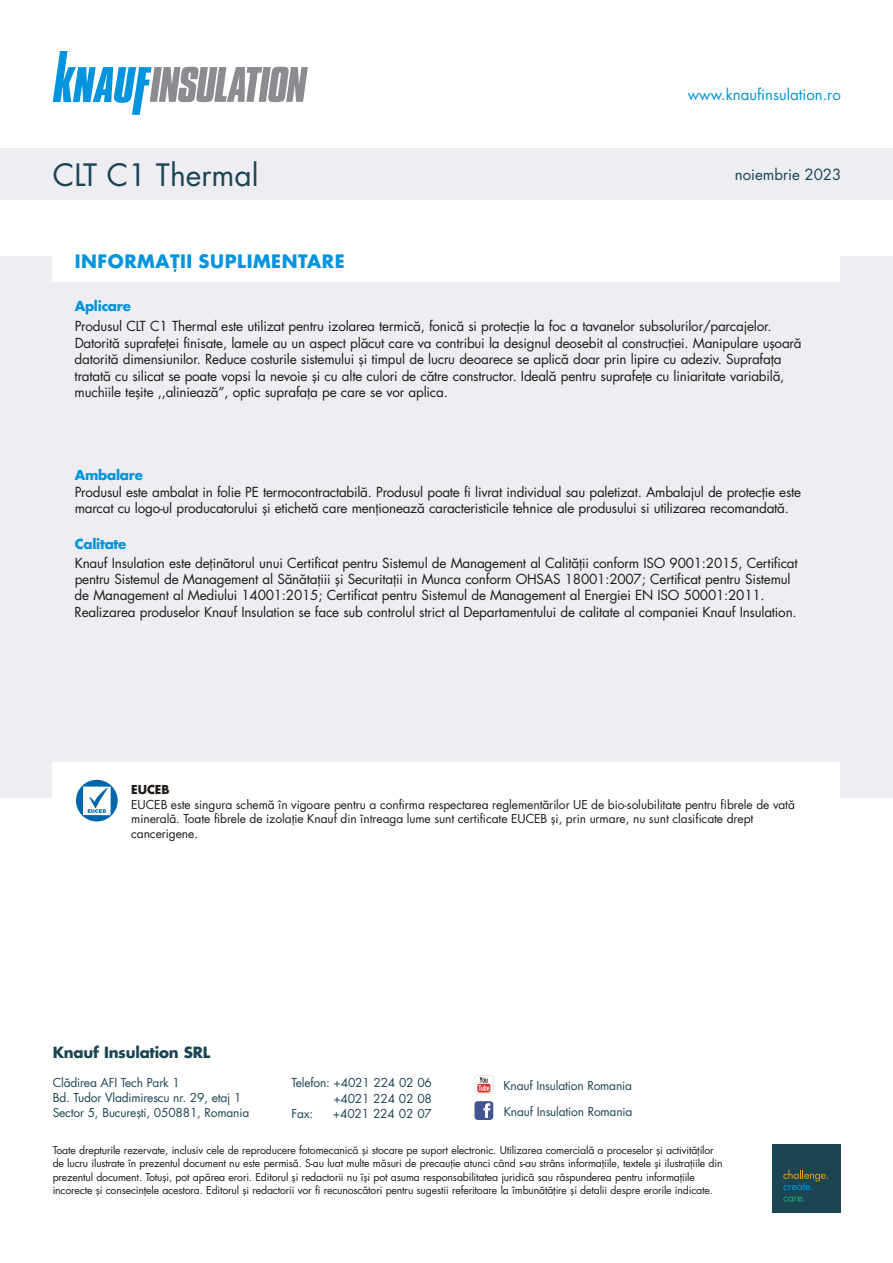
<style>
.page{position:relative;width:893px;height:1263px;background:#fff}
.page>*{position:absolute;margin:0;border:0;box-sizing:border-box;transform-origin:0 0}
.t1{font:30px "Futura CE";color:#1c4554}
.t2{font:700 18px "Futura CE";letter-spacing:.03em;color:#0094de}
.t3{font:15px "Futura CE";color:#0094de}
.t4{font:700 15px "Futura CE";letter-spacing:-.015em;color:#1c4554}
.t5{font:15px "Futura CE";color:#1c4554}
.t6{font:13.5px/16.5px "Futura CE";letter-spacing:-.015em;color:#1f1a17}
.t7{font:700 13.5px "Futura CE";letter-spacing:-.015em;color:#0094de}
.t8{font:12px/14.5px "Futura CE";color:#1f1a17}
.t9{font:12px/15px "Futura CE";letter-spacing:-.015em;color:#1c4554}
.t10{font:700 12px "Futura CE";letter-spacing:-.005em;color:#1f1a17}
.t11{font:10.5px/13.2px "Futura CE";letter-spacing:-.015em;color:#1f1a17}
</style>
<div class="page">
<div style="left:0;top:256px;width:893px;height:541px;background:#ededf2"></div>
<div style="left:0;top:149px;width:893px;height:51px;background:#ededf2"></div>
<svg style="left:53px;top:51px;width:255px;height:64px"></svg>
<div style="left:53px;top:247px;width:787px;height:35px;background:#fff"></div>
<div style="left:772px;top:1144px;width:68px;height:68px;background:#1c4554"></div>
<svg style="left:783px;top:1170px;width:45px;height:20px"></svg>
<svg style="left:783px;top:1196px;width:22px;height:6px"></svg>
<svg style="left:474px;top:1075px;width:19px;height:19px"></svg>
<svg style="left:474px;top:1101px;width:19px;height:19px"></svg>
<div style="left:53px;top:762px;width:787px;height:92px;background:#fff"></div>
<svg style="left:76px;top:780px;width:42px;height:41px"></svg>
<h1 class="t1" style="left:53px;top:165px;width:207px">CLT C1 Thermal</h1>
<p class="t3" style="left:688px;top:89px;width:154px">www.knaufinsulation.ro</p>
<p class="t5" style="left:735px;top:170px;width:108px">noiembrie 2023</p>
<h2 class="t2" style="left:75px;top:255px;width:271px">INFORMAȚII SUPLIMENTARE</h2>
<p class="t7" style="left:75px;top:301px;width:58px">Aplicare</p>
<p class="t6" style="left:75px;top:320px;width:729px">Produsul CLT C1 Thermal este utilizat pentru izolarea termică, fonică si protecție la foc a tavanelor subsolurilor/parcajelor.<br>Datorită suprafeței finisate, lamele au un aspect plăcut care va contribui la designul deosebit al construcției. Manipulare ușoară datorită dimensiunilor. Reduce costurile sistemului și timpul de lucru deoarece se aplică doar prin lipire cu adeziv. Suprafața tratată cu silicat se poate vopsi la nevoie și cu alte culori de către constructor. Ideală pentru suprafețe cu liniaritate variabilă, muchiile teșite ,,aliniează”, optic suprafața pe care se vor aplica.</p>
<p class="t7" style="left:75px;top:470px;width:70px">Ambalare</p>
<p class="t6" style="left:75px;top:486px;width:728px">Produsul este ambalat in folie PE termocontractabilă. Produsul poate fi livrat individual sau paletizat. Ambalajul de protecție este marcat cu logo-ul producatorului și etichetă care menționează caracteristicile tehnice ale produsului si utilizarea recomandată.</p>
<p class="t7" style="left:75px;top:539px;width:53px">Calitate</p>
<p class="t6" style="left:75px;top:557px;width:725px">Knauf Insulation este deţinătorul unui Certificat pentru Sistemul de Management al Calităţii conform ISO 9001:2015, Certificat pentru Sistemul de Management al Sănătaţiii şi Securitaţii in Munca conform OHSAS 18001:2007; Certificat pentru Sistemul de Management al Mediului 14001:2015; Certificat pentru Sistemul de Management al Energiei EN ISO 50001:2011.<br>Realizarea produselor Knauf Insulation se face sub controlul strict al Departamentului de calitate al companiei Knauf Insulation.</p>
<p class="t10" style="left:131px;top:785px;width:40px">EUCEB</p>
<p class="t8" style="left:131px;top:799px;width:665px">EUCEB este singura schemă în vigoare pentru a confirma respectarea reglementărilor UE de bio-solubilitate pentru fibrele de vată minerală. Toate fibrele de izolație Knauf din întreaga lume sunt certificate EUCEB și, prin urmare, nu sunt clasificate drept cancerigene.</p>
<p class="t4" style="left:53px;top:1047px;width:159px">Knauf Insulation SRL</p>
<p class="t9" style="left:53px;top:1077px;width:198px">Clădirea AFI Tech Park 1<br>Bd. Tudor Vladimirescu nr. 29, etaj 1<br>Sector 5, Bucureşti, 050881, Romania</p>
<p class="t9" style="left:292px;top:1077px;width:142px">Telefon: +4021 224 02 06</p>
<p class="t9" style="left:333px;top:1092px;width:100px">+4021 224 02 08</p>
<p class="t9" style="left:292px;top:1107px;width:23px">Fax:</p>
<p class="t9" style="left:333px;top:1107px;width:100px">+4021 224 02 07</p>
<p class="t9" style="left:503px;top:1074px;width:130px;line-height:26px">Knauf Insulation Romania<br>Knauf Insulation Romania</p>
<p class="t11" style="left:53px;top:1145px;width:671px">Toate drepturile rezervate, inclusiv cele de reproducere fotomecanică şi stocare pe suport electronic. Utilizarea comercială a proceselor şi activităţilor de lucru ilustrate în prezentul document nu este permisă. S-au luat multe măsuri de precauţie atunci când s-au strâns informaţiile, textele şi ilustraţiile din prezentul document. Totuşi, pot apărea erori. Editorul şi redactorii nu îşi pot asuma responsabilitatea juridică sau răspunderea pentru informaţiile incorecte şi consecinţele acestora. Editorul şi redactorii vor fi recunoscători pentru sugestii referitoare la îmbunătăţire şi detalii despre erorile indicate.</p>
</div>
